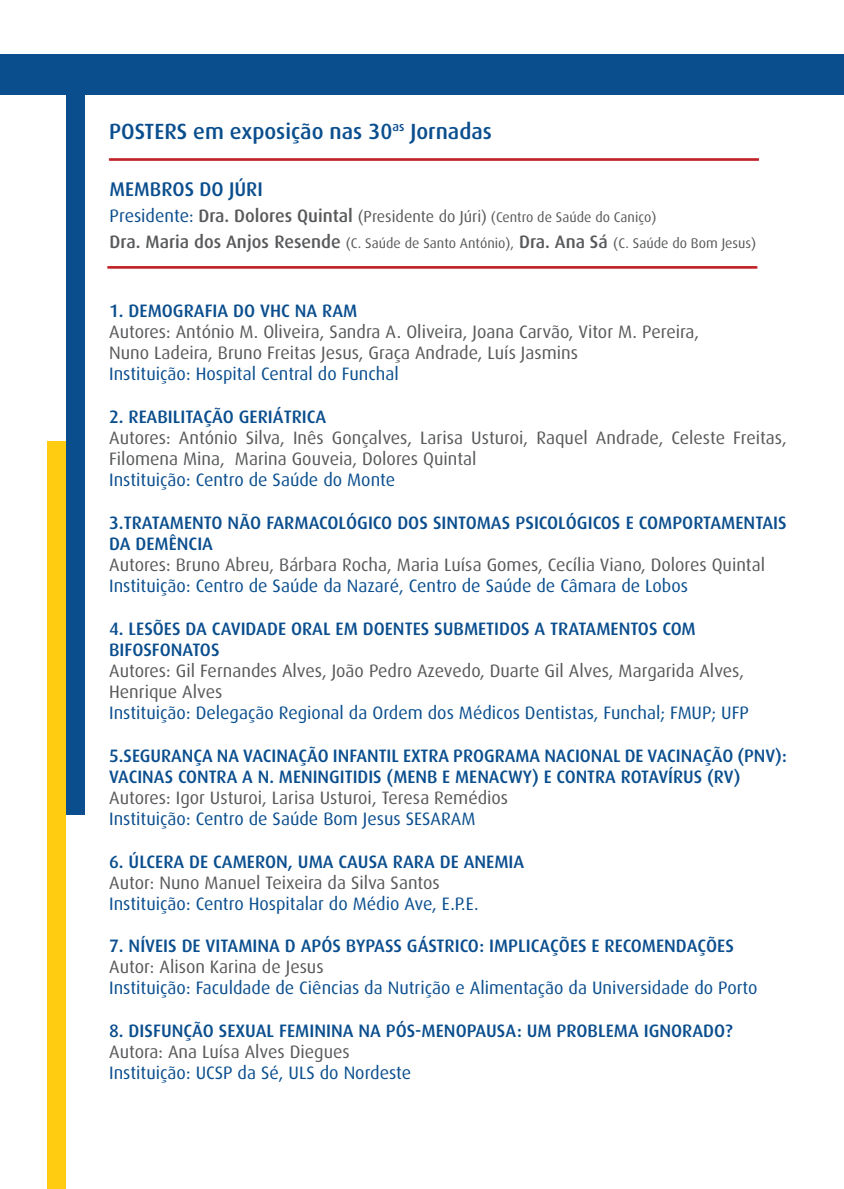
<style>
.page{position:relative;width:844px;height:1189px;background:#fff}
.page>*{position:absolute;margin:0;border:0;box-sizing:border-box;transform-origin:0 0}
.t1{font:500 22px "Dax";color:#0a4e8e}
.t2{font:500 19.8px "Dax";color:#0a4e8e}
.t3{font:18px/21px "Dax";color:#58595b}
.t4{font:500 18px/21px "Dax";color:#0a4e8e}
.t5{font:18px "Dax";color:#0a4e8e}
.t6{font:14px/26px "Dax";color:#58595b}
.s1{font-size:18px;color:#0a4e8e}
.s2{font-weight:500;font-size:18px}
.s3{font-size:16px}
</style>
<div class="page">
<div style="left:0;top:54px;width:843px;height:40px;background:#0a4e8e"></div>
<div style="left:47px;top:442px;width:19px;height:747px;background:#fc1"></div>
<div style="left:66px;top:65px;width:19px;height:750px;background:#0a4e8e"></div>
<svg style="left:107px;top:266px;width:650px;height:3px;background:#c63a3e"></svg>
<svg style="left:109px;top:158px;width:649px;height:3px;background:#c63a3e"></svg>
<p class="t1" style="left:109px;top:119px;width:384px">POSTERS em exposição nas 30<sup>as</sup> Jornadas</p>
<p class="t2" style="left:110px;top:178px;width:155px">MEMBROS DO JÚRI</p>
<p class="t6" style="left:110px;top:204px;width:648px"><span class="s1">Presidente:</span> <span class="s2">Dra. Dolores Quintal</span> <span class="s3">(Presidente do Júri)</span> (Centro de Saúde do Caniço)<br><span class="s2">Dra. Maria dos Anjos Resende</span> (C. Saúde de Santo António), <span class="s2">Dra. Ana Sá</span> (C. Saúde do Bom Jesus)</p>
<p class="t4" style="left:109px;top:300px;width:250px">1. DEMOGRAFIA DO VHC NA RAM</p>
<p class="t3" style="left:109px;top:321px;width:591px">Autores: António M. Oliveira, Sandra A. Oliveira, Joana Carvão, Vitor M. Pereira,<br>Nuno Ladeira, Bruno Freitas Jesus, Graça Andrade, Luís Jasmins</p>
<p class="t5" style="left:109px;top:364px;width:291px">Instituição: Hospital Central do Funchal</p>
<p class="t4" style="left:109px;top:406px;width:219px">2. REABILITAÇÃO GERIÁTRICA</p>
<p class="t3" style="left:109px;top:427px;width:679px">Autores: António Silva, Inês Gonçalves, Larisa Usturoi, Raquel Andrade, Celeste Freitas,<br>Filomena Mina, Marina Gouveia, Dolores Quintal</p>
<p class="t5" style="left:109px;top:470px;width:287px">Instituição: Centro de Saúde do Monte</p>
<p class="t4" style="left:109px;top:512px;width:679px">3.TRATAMENTO NÃO FARMACOLÓGICO DOS SINTOMAS PSICOLÓGICOS E COMPORTAMENTAIS<br>DA DEMÊNCIA</p>
<p class="t3" style="left:109px;top:554px;width:657px">Autores: Bruno Abreu, Bárbara Rocha, Maria Luísa Gomes, Cecília Viano, Dolores Quintal</p>
<p class="t5" style="left:109px;top:576px;width:580px">Instituição: Centro de Saúde da Nazaré, Centro de Saúde de Câmara de Lobos</p>
<p class="t4" style="left:109px;top:618px;width:588px">4. LESÕES DA CAVIDADE ORAL EM DOENTES SUBMETIDOS A TRATAMENTOS COM<br>BIFOSFONATOS</p>
<p class="t3" style="left:109px;top:660px;width:636px">Autores: Gil Fernandes Alves, João Pedro Azevedo, Duarte Gil Alves, Margarida Alves,<br>Henrique Alves</p>
<p class="t5" style="left:109px;top:703px;width:641px">Instituição: Delegação Regional da Ordem dos Médicos Dentistas, Funchal; FMUP; UFP</p>
<p class="t4" style="left:109px;top:745px;width:679px">5.SEGURANÇA NA VACINAÇÃO INFANTIL EXTRA PROGRAMA NACIONAL DE VACINAÇÃO (PNV):<br>VACINAS CONTRA A N. MENINGITIDIS (MENB E MENACWY) E CONTRA ROTAVÍRUS (RV)</p>
<p class="t3" style="left:109px;top:787px;width:400px">Autores: Igor Usturoi, Larisa Usturoi, Teresa Remédios</p>
<p class="t5" style="left:109px;top:809px;width:368px">Instituição: Centro de Saúde Bom Jesus SESARAM</p>
<p class="t4" style="left:109px;top:851px;width:416px">6. ÚLCERA DE CAMERON, UMA CAUSA RARA DE ANEMIA</p>
<p class="t3" style="left:109px;top:872px;width:332px">Autor: Nuno Manuel Teixeira da Silva Santos</p>
<p class="t5" style="left:109px;top:894px;width:371px">Instituição: Centro Hospitalar do Médio Ave, E.P.E.</p>
<p class="t4" style="left:109px;top:935px;width:626px">7. NÍVEIS DE VITAMINA D APÓS BYPASS GÁSTRICO: IMPLICAÇÕES E RECOMENDAÇÕES</p>
<p class="t3" style="left:109px;top:956px;width:216px">Autor: Alison Karina de Jesus</p>
<p class="t5" style="left:109px;top:978px;width:649px">Instituição: Faculdade de Ciências da Nutrição e Alimentação da Universidade do Porto</p>
<p class="t4" style="left:109px;top:1020px;width:625px">8. DISFUNÇÃO SEXUAL FEMININA NA PÓS-MENOPAUSA: UM PROBLEMA IGNORADO?</p>
<p class="t3" style="left:109px;top:1041px;width:242px">Autora: Ana Luísa Alves Diegues</p>
<p class="t5" style="left:109px;top:1063px;width:303px">Instituição: UCSP da Sé, ULS do Nordeste</p>
</div>
